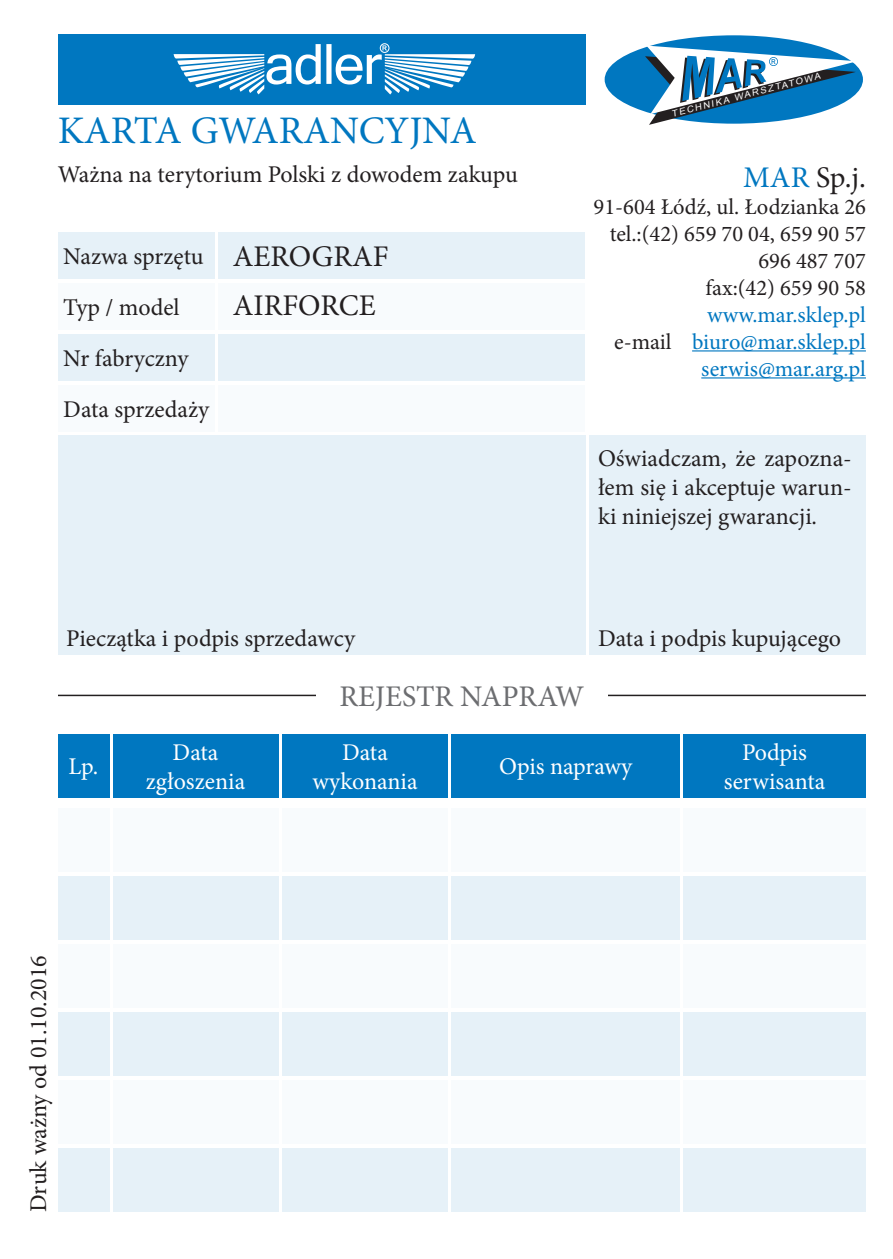
<style>
.page{position:relative;width:893px;height:1259px;background:#fff}
.page>*{position:absolute;margin:0;border:0;box-sizing:border-box;transform-origin:0 0}
.t1{font:39px "Minion Pro";color:#0077c0}
.t2{font:30px "Minion Pro";color:#231f20}
.t3{font:30px "Minion Pro";color:#6c6d70}
.t4{font:24px/51px "Minion Pro";color:#231f20}
.t5{font:24px/28.8px "Minion Pro";color:#fff;text-align:center}
.t6{font:22.5px/27px "Minion Pro";color:#231f20;text-align:right}
.t7{font:italic 8.7px "Arial";color:#fff;scale:1.09 1}
.s1{color:#0077c0}
</style>
<div class="page">
<div style="left:58px;top:34px;width:527px;height:70px;background:#0077c0"></div>
<div style="left:58px;top:733px;width:51px;height:64px;background:#0077c0"></div>
<div style="left:113px;top:733px;width:165px;height:64px;background:#0077c0"></div>
<div style="left:282px;top:733px;width:166px;height:64px;background:#0077c0"></div>
<div style="left:683px;top:733px;width:183px;height:64px;background:#0077c0"></div>
<div style="left:452px;top:733px;width:228px;height:64px;background:#0077c0"></div>
<div style="left:58px;top:808px;width:51px;height:64px;background:#f8fbfd"></div>
<div style="left:113px;top:808px;width:165px;height:64px;background:#f8fbfd"></div>
<div style="left:282px;top:808px;width:166px;height:64px;background:#f8fbfd"></div>
<div style="left:683px;top:808px;width:183px;height:64px;background:#f8fbfd"></div>
<div style="left:452px;top:808px;width:228px;height:64px;background:#f8fbfd"></div>
<div style="left:58px;top:944px;width:51px;height:64px;background:#f8fbfd"></div>
<div style="left:113px;top:944px;width:165px;height:64px;background:#f8fbfd"></div>
<div style="left:282px;top:944px;width:166px;height:64px;background:#f8fbfd"></div>
<div style="left:683px;top:944px;width:183px;height:64px;background:#f8fbfd"></div>
<div style="left:452px;top:944px;width:228px;height:64px;background:#f8fbfd"></div>
<div style="left:58px;top:1080px;width:51px;height:64px;background:#f8fbfd"></div>
<div style="left:113px;top:1080px;width:165px;height:64px;background:#f8fbfd"></div>
<div style="left:282px;top:1080px;width:166px;height:64px;background:#f8fbfd"></div>
<div style="left:683px;top:1080px;width:183px;height:64px;background:#f8fbfd"></div>
<div style="left:452px;top:1080px;width:228px;height:64px;background:#f8fbfd"></div>
<div style="left:218px;top:385px;width:367px;height:47px;background:#f8fbfd"></div>
<div style="left:58px;top:385px;width:157px;height:47px;background:#f8fbfd"></div>
<div style="left:218px;top:283px;width:367px;height:47px;background:#f8fbfd"></div>
<div style="left:58px;top:283px;width:157px;height:47px;background:#f8fbfd"></div>
<div style="left:58px;top:876px;width:51px;height:64px;background:#e6f1f8"></div>
<div style="left:113px;top:876px;width:165px;height:64px;background:#e6f1f8"></div>
<div style="left:282px;top:876px;width:166px;height:64px;background:#e6f1f8"></div>
<div style="left:683px;top:876px;width:183px;height:64px;background:#e6f1f8"></div>
<div style="left:452px;top:876px;width:228px;height:64px;background:#e6f1f8"></div>
<div style="left:58px;top:1012px;width:51px;height:64px;background:#e6f1f8"></div>
<div style="left:113px;top:1012px;width:165px;height:64px;background:#e6f1f8"></div>
<div style="left:282px;top:1012px;width:166px;height:64px;background:#e6f1f8"></div>
<div style="left:683px;top:1012px;width:183px;height:64px;background:#e6f1f8"></div>
<div style="left:452px;top:1012px;width:228px;height:64px;background:#e6f1f8"></div>
<div style="left:58px;top:1148px;width:51px;height:64px;background:#e6f1f8"></div>
<div style="left:113px;top:1148px;width:165px;height:64px;background:#e6f1f8"></div>
<div style="left:282px;top:1148px;width:166px;height:64px;background:#e6f1f8"></div>
<div style="left:683px;top:1148px;width:183px;height:64px;background:#e6f1f8"></div>
<div style="left:452px;top:1148px;width:228px;height:64px;background:#e6f1f8"></div>
<div style="left:58px;top:436px;width:527px;height:219px;background:#e6f1f8"></div>
<div style="left:589px;top:436px;width:277px;height:219px;background:#e6f1f8"></div>
<div style="left:218px;top:334px;width:367px;height:47px;background:#e6f1f8"></div>
<div style="left:58px;top:334px;width:157px;height:47px;background:#e6f1f8"></div>
<div style="left:218px;top:232px;width:367px;height:47px;background:#e6f1f8"></div>
<div style="left:58px;top:232px;width:157px;height:47px;background:#e6f1f8"></div>
<hr style="left:58px;top:694px;width:808px;height:2px;background:#231f20">
<svg style="left:173px;top:44px;width:302px;height:50px"></svg>
<div style="left:380px;top:43px;width:9px;height:10px;border:1px solid #fff;border-radius:50%"></div>
<div style="left:605px;top:35px;width:258px;height:89px;background:#0077c0;border-radius:50%"></div>
<svg style="left:645px;top:46px;width:212px;height:79px"></svg>
<div style="left:316px;top:671px;width:292px;height:47px;background:#fff"></div>
<hr style="left:692px;top:350px;width:174px;height:1px;background:#0077c0">
<hr style="left:701px;top:377px;width:165px;height:1px;background:#0077c0">
<p class="t1" style="left:58px;top:105px;width:420px">KARTA GWARANCYJNA</p>
<p class="t4" style="left:58px;top:149px;width:461px">Ważna na terytorium Polski z dowodem zakupu</p>
<p class="t4" style="left:63px;top:231px;width:147px">Nazwa sprzętu<br>Typ / model<br>Nr fabryczny<br>Data sprzedaży</p>
<p class="t2" style="left:233px;top:237px;width:157px">AEROGRAF</p>
<p class="t2" style="left:233px;top:286px;width:144px">AIRFORCE</p>
<p class="t7" style="left:670px;top:108px;width:142px;rotate:-14deg">TECHNIKA WARSZTATOWA</p>
<p class="t2" style="left:743px;top:157px;width:124px"><span class="s1">MAR</span> Sp.j.</p>
<p class="t6" style="left:594px;top:193px;width:274px">91-604 Łódź, ul. Łodzianka 26 tel.:(42) 659 70 04, 659 90 57<br>696 487 707<br>fax:(42) 659 90 58 <span class="s1">www.mar.sklep.pl<br></span>e-mail <span class="s1">biuro@mar.sklep.pl serwis@mar.arg.pl</span></p>
<p class="t4" style="left:598px;top:444px;width:255px;line-height:28.8px;text-align:justify">Oświadczam, że zapozna&shy;łem się i akceptuje warun&shy;ki niniejszej gwarancji.</p>
<p class="t4" style="left:66px;top:613px;width:291px">Pieczątka i podpis sprzedawcy</p>
<p class="t4" style="left:598px;top:613px;width:244px">Data i podpis kupującego</p>
<p class="t5" style="left:69px;top:752px;width:31px">Lp.</p>
<p class="t3" style="left:340px;top:676px;width:246px">REJESTR NAPRAW</p>
<p class="t5" style="left:146px;top:738px;width:101px">Data zgłoszenia</p>
<p class="t5" style="left:312px;top:738px;width:107px">Data wykonania</p>
<p class="t5" style="left:499px;top:752px;width:135px">Opis naprawy</p>
<p class="t4" style="left:13px;top:1212px;width:258px;rotate:-90deg">Druk ważny od 01.10.2016</p>
<p class="t5" style="left:724px;top:738px;width:103px">Podpis serwisanta</p>
</div>
